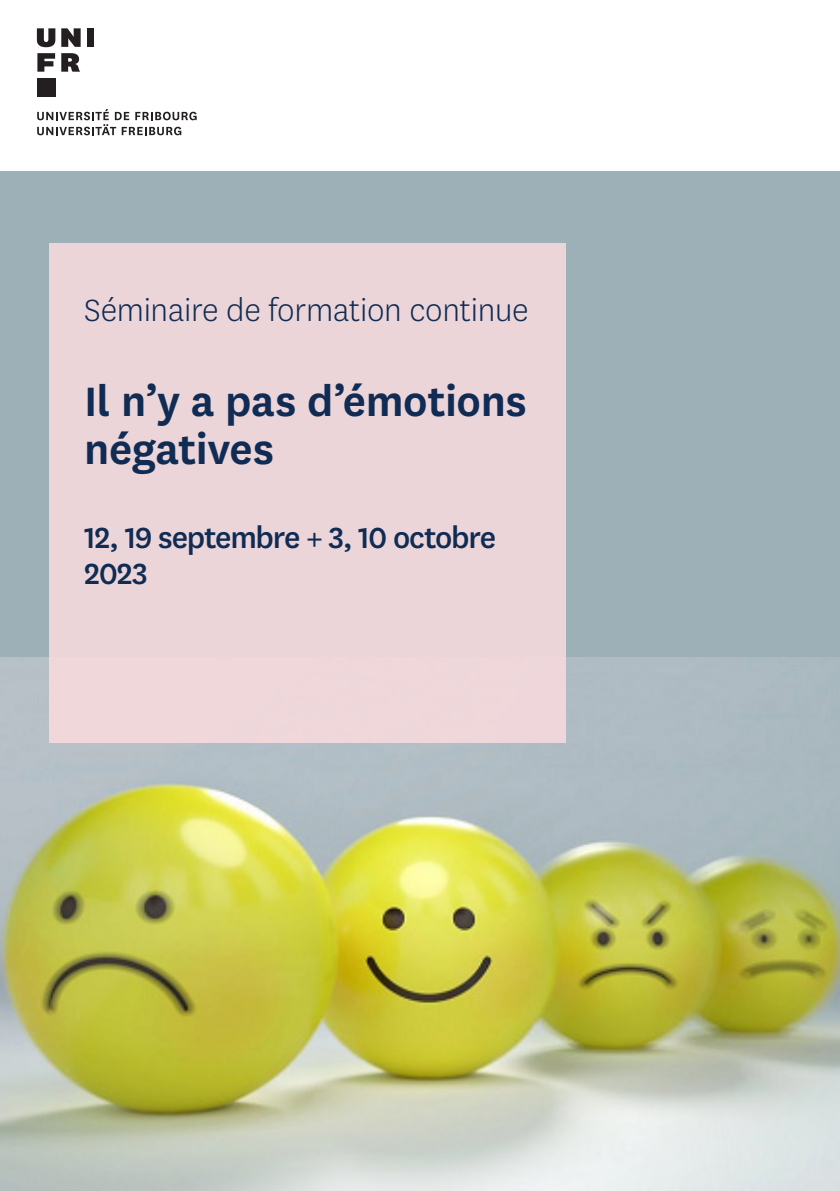
<style>
.page{position:relative;width:840px;height:1191px;background:#fff}
.page>*{position:absolute;margin:0;border:0;box-sizing:border-box;transform-origin:0 0}
.t1{font:600 48px/48px "National Uni Fr";letter-spacing:-.01em;color:#001e49}
.t2{font:300 35.8px "National Uni Fr";letter-spacing:-.005em;color:#001e49}
.t3{font:500 34px/36px "National Uni Fr";letter-spacing:-.035em;color:#001e49}
</style>
<div class="page">
<svg style="left:37px;top:109px;width:159px;height:26px"></svg>
<svg style="left:37px;top:28px;width:18px;height:19px"></svg>
<svg style="left:61px;top:28px;width:20px;height:19px"></svg>
<div style="left:87px;top:28px;width:7px;height:19px;background:#231f20"></div>
<svg style="left:37px;top:53px;width:18px;height:19px"></svg>
<div style="left:37px;top:78px;width:18px;height:18px;background:#231f20"></div>
<svg style="left:61px;top:53px;width:19px;height:19px"></svg>
<div style="left:0;top:171px;width:839px;height:1020px;background:#9db0b7"></div>
<img style="left:0;top:657px;width:839px;height:534px">
<div style="left:49px;top:243px;width:516px;height:499px;background:#ecd5d9"></div>
<p class="t2" style="left:84px;top:287px;width:446px">Séminaire de formation continue</p>
<h1 class="t1" style="left:84px;top:374px;width:444px">Il n’y a pas d’émotions négatives</h1>
<p class="t3" style="left:84px;top:517px;width:413px">12, 19 septembre + 3, 10 octobre<br>2023</p>
</div>
